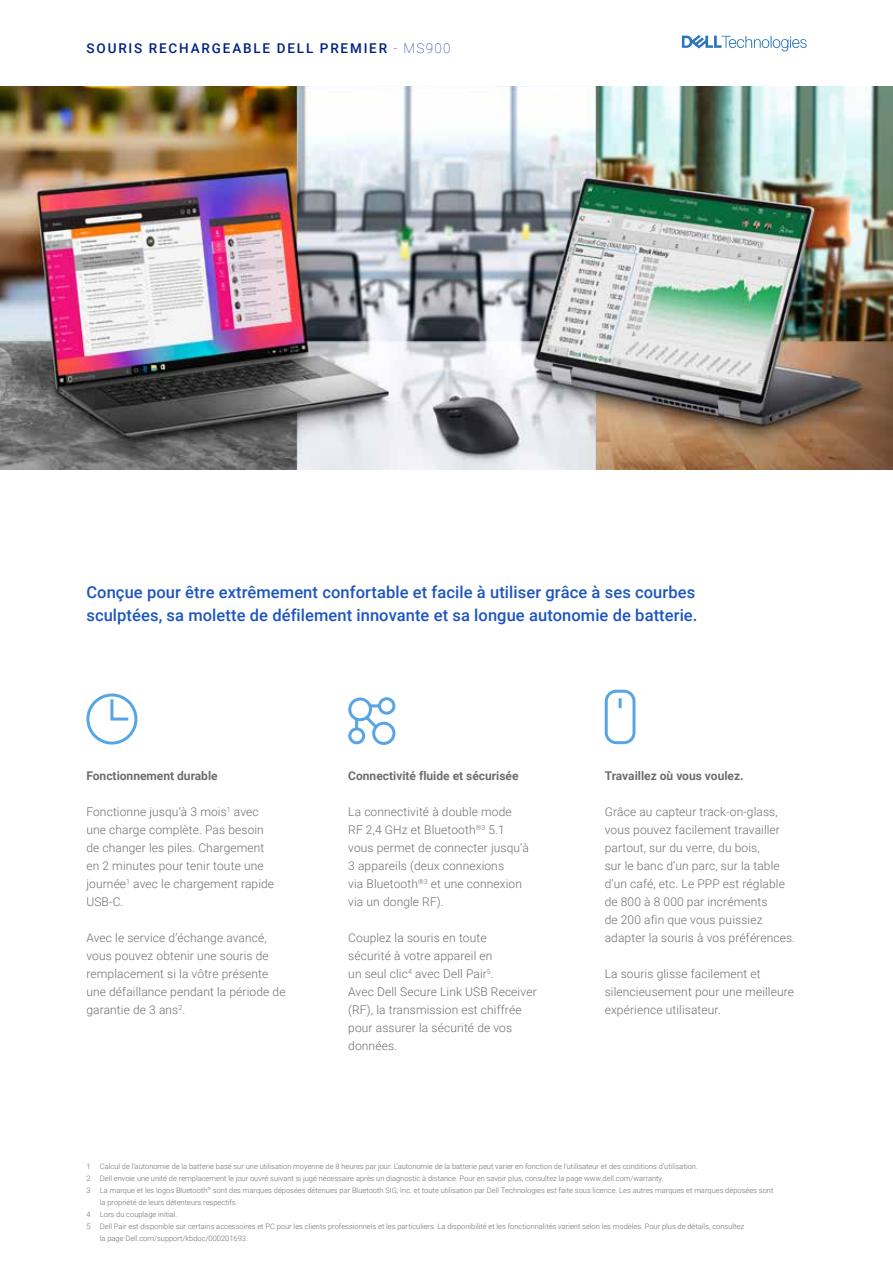
<style>
.page{position:relative;width:893px;height:1263px;background:#fff}
.page>*{position:absolute;margin:0;border:0;box-sizing:border-box;transform-origin:0 0}
.t1{font:500 16.5px/22.5px "Roboto";letter-spacing:.005em;color:#1d56c0}
.t2{font:500 13.5px "Roboto";letter-spacing:.135em;color:#00227f}
.t3{font:300 12px/18px "Roboto";letter-spacing:.01em;color:#6e6e6e}
.t4{font:700 12px "Roboto";color:#6e6e6e}
.t5{font:300 7.5px "Roboto";color:#6e6e6e}
.s1{font-weight:100}
</style>
<div class="page">
<img style="left:0;top:86px;width:893px;height:383px">
<svg style="left:682px;top:35px;width:125px;height:16px"></svg>
<svg style="left:348px;top:697px;width:48px;height:48px"></svg>
<svg style="left:604px;top:689px;width:32px;height:56px"></svg>
<svg style="left:86px;top:693px;width:52px;height:52px"></svg>
<p class="t2" style="left:87px;top:39px;width:365px">SOURIS RECHARGEABLE DELL PREMIER <span class="s1">- MS900</span></p>
<h1 class="t1" style="left:86px;top:580px;width:613px">Conçue pour être extrêmement confortable et facile à utiliser grâce à ses courbes sculptées, sa molette de défilement innovante et sa longue autonomie de batterie.</h1>
<p class="t4" style="left:86px;top:767px;width:133px">Fonctionnement durable</p>
<p class="t3" style="left:86px;top:802px;width:189px">Fonctionne jusqu’à 3 mois<sup>1</sup> avec une charge complète. Pas besoin de changer les piles. Chargement en 2 minutes pour tenir toute une journée<sup>1</sup> avec le chargement rapide<br>USB-C.</p>
<p class="t3" style="left:86px;top:928px;width:201px">Avec le service d’échange avancé, vous pouvez obtenir une souris de remplacement si la vôtre présente une défaillance pendant la période de garantie de 3 ans<sup>2</sup>.</p>
<p class="t4" style="left:348px;top:767px;width:172px">Connectivité fluide et sécurisée</p>
<p class="t3" style="left:348px;top:802px;width:182px">La connectivité à double mode<br>RF 2,4 GHz et Bluetooth<sup>®3</sup> 5.1 vous permet de connecter jusqu’à<br>3 appareils (deux connexions<br>via Bluetooth<sup>®3</sup> et une connexion via un dongle RF).</p>
<p class="t3" style="left:348px;top:928px;width:190px">Couplez la souris en toute<br>sécurité à votre appareil en<br>un seul clic<sup>4</sup> avec Dell Pair<sup>5</sup>.<br>Avec Dell Secure Link USB Receiver (RF), la transmission est chiffrée pour assurer la sécurité de vos données.</p>
<p class="t4" style="left:605px;top:767px;width:140px">Travaillez où vous voulez.</p>
<p class="t3" style="left:605px;top:802px;width:192px">Grâce au capteur track-on-glass, vous pouvez facilement travailler partout, sur du verre, du bois,<br>sur le banc d’un parc, sur la table d’un café, etc. Le PPP est réglable de 800 à 8 000 par incréments<br>de 200 afin que vous puissiez adapter la souris à vos préférences.</p>
<p class="t3" style="left:605px;top:964px;width:191px">La souris glisse facilement et silencieusement pour une meilleure expérience utilisateur.</p>
<p class="t5" style="left:86px;top:1160px;width:613px">1 Calcul de l’autonomie de la batterie basé sur une utilisation moyenne de 8 heures par jour. L’autonomie de la batterie peut varier en fonction de l’utilisateur et des conditions d’utilisation.</p>
<p class="t5" style="left:86px;top:1172px;width:579px">2 Dell envoie une unité de remplacement le jour ouvré suivant si jugé nécessaire après un diagnostic à distance. Pour en savoir plus, consultez la page www.dell.com/warranty.</p>
<p class="t5" style="left:86px;top:1184px;width:688px">3 La marque et les logos Bluetooth<sup>®</sup> sont des marques déposées détenues par Bluetooth SIG, Inc. et toute utilisation par Dell Technologies est faite sous licence. Les autres marques et marques déposées sont</p>
<p class="t5" style="left:100px;top:1196px;width:139px">la propriété de leurs détenteurs respectifs.</p>
<p class="t5" style="left:86px;top:1208px;width:92px">4 Lors du couplage initial.</p>
<p class="t5" style="left:86px;top:1220px;width:659px">5 Dell Pair est disponible sur certains accessoires et PC pour les clients professionnels et les particuliers. La disponibilité et les fonctionnalités varient selon les modèles. Pour plus de détails, consultez</p>
<p class="t5" style="left:100px;top:1232px;width:149px">la page Dell.com/support/kbdoc/000201693.</p>
</div>
